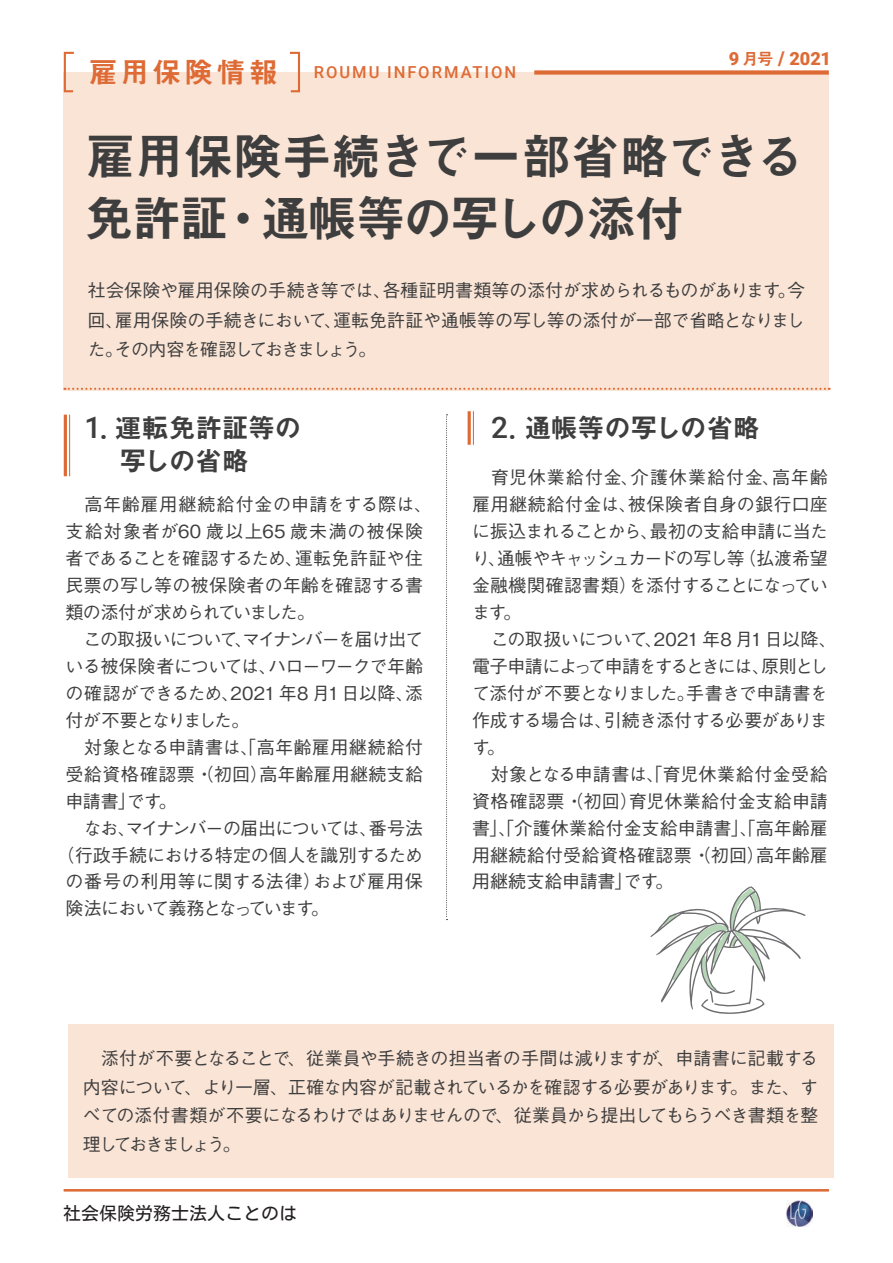
<style>
.page{position:relative;width:893px;height:1263px;background:#fff}
.page>*{position:absolute;margin:0;border:0;box-sizing:border-box;transform-origin:0 0}
.t1{font:49.5px/61.7px "Midashi Go Pr 6 N MB31 90 msp RKSJ H";letter-spacing:-.03em;color:#3e3e3f}
.t2{font:27px/33px "Midashi Go Pr 6 N MB31 90 msp RKSJ H";letter-spacing:-.02em;color:#3e3e3f}
.t3{font:900 18.15px "Roboto";color:#de6b35}
.t4{font:18px/27px "Gothic BBB Pr 6 N Medium 90 msp RKSJ H";letter-spacing:-.015em;color:#3e3e3f}
.t5{font:18px "Gothic BBB Pr 6 N Medium 90 msp RKSJ H";letter-spacing:-.075em;color:#3e3e3f}
.t6{font:18px "Gothic BBB Pr 6 N Medium 90 msp RKSJ H";letter-spacing:-.035em;color:#3e3e3f}
.t7{font:18px "Gothic BBB Pr 6 N Medium 90 msp RKSJ H";letter-spacing:.035em;color:#3e3e3f}
.t8{font:18px "Gothic BBB Pr 6 N Medium 90 msp RKSJ H";letter-spacing:.02em;color:#3e3e3f}
.t9{font:18px "Gothic BBB Pr 6 N Medium 90 msp RKSJ H";letter-spacing:.015em;color:#3e3e3f}
.t10{font:18px "Gothic BBB Pr 6 N Medium 90 msp RKSJ H";letter-spacing:.065em;color:#3e3e3f}
.t11{font:18px "Gothic BBB Pr 6 N Medium 90 msp RKSJ H";letter-spacing:.01em;color:#3e3e3f}
.t12{font:18px "Gothic BBB Pr 6 N Medium 90 msp RKSJ H";letter-spacing:-.08em;color:#3e3e3f}
.t13{font:18px "Gothic BBB Pr 6 N Medium 90 msp RKSJ H";letter-spacing:-.11em;color:#3e3e3f}
.t14{font:18px "Motoya L Cedar W3 90 ms RKSJ H";color:#231f20}
.t15{font:18px "Gothic BBB Pr 6 N Medium 90 msp RKSJ H";letter-spacing:-.115em;color:#3e3e3f}
.t16{font:500 16.5px "Roboto";letter-spacing:.12em;color:#de6b35}
.s1{font-family:"Midashi Go Pr 6 N MB31 90 msp RKSJ H";font-weight:400;font-size:28.8px}
.s2{font-family:"Midashi Go Pr 6 N MB31 90 msp RKSJ H";font-weight:400;font-size:16.5px}
.s3{font-size:18.9px}
.s4{font-family:"Roboto";font-weight:500;font-size:29.7px}
.s5{font-family:"Roboto";font-weight:500;font-size:31.05px}
</style>
<div class="page">
<img style="left:787px;top:1201px;width:25px;height:25px">
<div style="left:64px;top:73px;width:765px;height:318px;background:#fae4d5"></div>
<svg style="left:64px;top:388px;width:766px;height:2px"></svg>
<div style="left:534px;top:70px;width:295px;height:5px;background:#de6b35"></div>
<svg style="left:63px;top:51px;width:13px;height:42px"></svg>
<svg style="left:288px;top:51px;width:13px;height:42px"></svg>
<hr style="left:64px;top:1189px;width:765px;height:2px;background:#de6b35">
<hr style="left:69px;top:415px;width:1px;height:61px;background:#de6b35">
<hr style="left:64px;top:415px;width:3px;height:61px;background:#de6b35">
<svg style="left:446px;top:414px;width:1px;height:506px"></svg>
<div style="left:68px;top:1025px;width:765px;height:153px;background:#fae4d5"></div>
<hr style="left:473px;top:411px;width:1px;height:34px;background:#de6b35">
<hr style="left:468px;top:411px;width:3px;height:34px;background:#de6b35">
<svg style="left:650px;top:886px;width:156px;height:128px"></svg>
<p class="t16" style="left:89px;top:63px;width:429px"><span class="s1">雇用保険情報　</span>ROUMU INFORMATION</p>
<p class="t3" style="left:729px;top:49px;width:104px">9 <span class="s2">月号</span> <span class="s3">/</span> 2021</p>
<h1 class="t1" style="left:86px;top:133px;width:720px">雇用保険手続きで一部省略できる免許証・通帳等の写しの添付</h1>
<p class="t4" style="left:88px;top:278px;width:719px;line-height:29.7px;text-align:justify">社会保険や雇用保険の手続き等では、各種証明書類等の添付が求められるものがあります。今回、雇用保険の手続きにおいて、運転免許証や通帳等の写し等の添付が一部で省略となりました。その内容を確認しておきましょう。</p>
<h2 class="t2" style="left:119px;top:415px;width:184px;text-indent:-35px"><span class="s4">1</span><span class="s5">.</span> 運転免許証等の写しの省略</h2>
<p class="t7" style="left:65px;top:497px;width:368px">　高年齢雇用継続給付金の申請をする際は、</p>
<p class="t10" style="left:65px;top:524px;width:359px">支給対象者が60 歳以上65 歳未満の被保険</p>
<p class="t6" style="left:65px;top:551px;width:359px">者であることを確認するため、運転免許証や住</p>
<p class="t11" style="left:65px;top:578px;width:359px">民票の写し等の被保険者の年齢を確認する書</p>
<p class="t13" style="left:65px;top:605px;width:251px">類の添付が求められていました。</p>
<p class="t5" style="left:65px;top:632px;width:359px">　この取扱いについて、マイナンバーを届け出て</p>
<p class="t6" style="left:65px;top:659px;width:359px">いる被保険者については、ハローワークで年齢</p>
<p class="t4" style="left:65px;top:682px;width:359px">の確認ができるため、2021 年8 月1日以降、添</p>
<p class="t15" style="left:65px;top:713px;width:185px">付が不要となりました。</p>
<p class="t8" style="left:65px;top:740px;width:359px">　対象となる申請書は、「高年齢雇用継続給付</p>
<p class="t9" style="left:65px;top:767px;width:359px">受給資格確認票・（初回）高年齢雇用継続支給</p>
<p class="t4" style="left:65px;top:790px;width:113px">申請書」です。</p>
<p class="t5" style="left:65px;top:821px;width:359px">　なお、マイナンバーの届出については、番号法</p>
<p class="t4" style="left:56px;top:844px;width:368px">（行政手続における特定の個人を識別するため</p>
<p class="t7" style="left:65px;top:875px;width:359px">の番号の利用等に関する法律）および雇用保</p>
<p class="t12" style="left:65px;top:902px;width:265px">険法において義務となっています。</p>
<h2 class="t2" style="left:491px;top:415px;width:270px"><span class="s4">2</span><span class="s5">.</span> 通帳等の写しの省略</h2>
<p class="t4" style="left:472px;top:466px;width:366px">　育児休業給付金、介護休業給付金、高年齢雇用継続給付金は、被保険者自身の銀行口座に振込まれることから、最初の支給申請に当たり、通帳やキャッシュカードの写し等（払渡希望金融機関確認書類）を添付することになっています。<br>　この取扱いについて、2021 年8 月1日以降、電子申請によって申請をするときには、原則として添付が不要となりました。手書きで申請書を作成する場合は、引続き添付する必要があります。<br>　対象となる申請書は、「育児休業給付金受給資格確認票・（初回）育児休業給付金支給申請書」「介護休業給付金支給申請書」</p>
<p class="t4" style="left:738px;top:817px;width:92px">「高年齢雇</p>
<p class="t4" style="left:472px;top:817px;width:357px;text-indent:268px">、<br>用継続給付受給資格確認票・（初回）高年齢雇用継続支給申請書」です。</p>
<p class="t4" style="left:498px;top:817px;width:19px">、</p>
<p class="t4" style="left:83px;top:1046px;width:737px;line-height:28.7px;text-align:justify">　添付が不要となることで、従業員や手続きの担当者の手間は減りますが、申請書に記載する内容について、より一層、正確な内容が記載されているかを確認する必要があります。また、すべての添付書類が不要になるわけではありませんので、従業員から提出してもらうべき書類を整理しておきましょう。</p>
<p class="t14" style="left:63px;top:1204px;width:235px">社会保険労務士法人ことのは</p>
</div>
